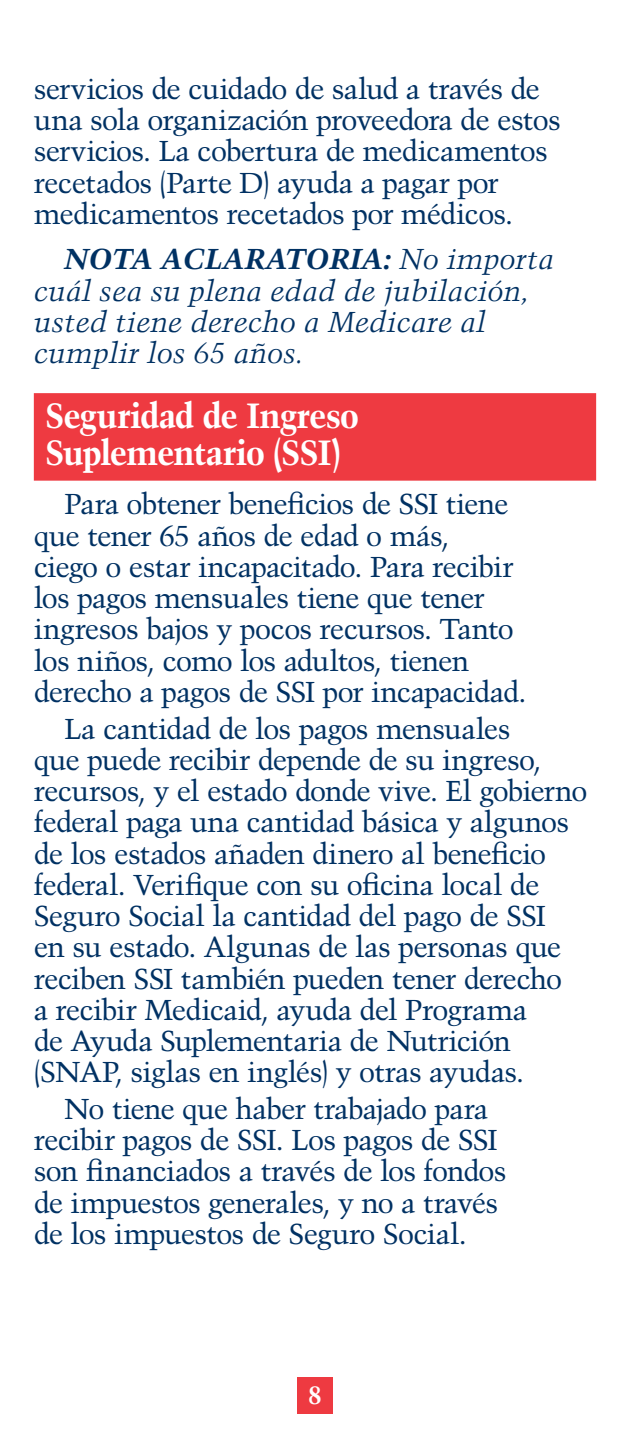
<style>
.page{position:relative;width:630px;height:1440px;background:#fff}
.page>*{position:absolute;margin:0;border:0;box-sizing:border-box;transform-origin:0 0}
.Header1_2lines{font:700 35px/37.5px "Trump Mediaeval";letter-spacing:-.035em;color:#fff}
.paragraph_format{font:28.75px/31.2px "Trump Mediaeval";letter-spacing:-.03em;color:#003163}
.Notes{font:italic 28.75px/31.2px "Trump Mediaeval";color:#003163}
.t1{font:700 25px "Trump Mediaeval";color:#fff}
.s1{font-weight:700}
</style>
<div class="page">
<div style="left:297px;top:1377px;width:36px;height:36px;background:#ee3a41"></div>
<div style="left:34px;top:393px;width:562px;height:88px;background:#ee3a41"></div>
<p class="paragraph_format" style="left:34px;top:73px;width:528px">servicios de cuidado de salud a través de una sola organización proveedora de estos servicios. La cobertura de medicamentos recetados (Parte D) ayuda a pagar por medicamentos recetados por médicos.</p>
<p class="Notes" style="left:34px;top:243px;width:522px;text-indent:30px"><span class="s1">NOTA ACLARATORIA:</span> No importa cuál sea su plena edad de jubilación, usted tiene derecho a Medicare al cumplir los 65 años.</p>
<h1 class="Header1_2lines" style="left:45px;top:396px;width:316px">Seguridad de Ingreso<br>Suplementario (SSI)</h1>
<p class="paragraph_format" style="left:34px;top:488px;width:494px;text-indent:30px">Para obtener beneficios de SSI tiene que tener 65 años de edad o más,<br>ciego o estar incapacitado. Para recibir los pagos mensuales tiene que tener ingresos bajos y pocos recursos. Tanto los niños, como los adultos, tienen derecho a pagos de SSI por incapacidad.</p>
<p class="paragraph_format" style="left:34px;top:713px;width:555px;text-indent:30px">La cantidad de los pagos mensuales<br>que puede recibir depende de su ingreso, recursos, y el estado donde vive. El gobierno federal paga una cantidad básica y algunos de los estados añaden dinero al beneficio federal. Verifique con su oficina local de Seguro Social la cantidad del pago de SSI<br>en su estado. Algunas de las personas que reciben SSI también pueden tener derecho<br>a recibir Medicaid, ayuda del Programa<br>de Ayuda Suplementaria de Nutrición (SNAP, siglas en inglés) y otras ayudas.</p>
<p class="paragraph_format" style="left:34px;top:1093px;width:474px;text-indent:30px">No tiene que haber trabajado para recibir pagos de SSI. Los pagos de SSI son financiados a través de los fondos de impuestos generales, y no a través de los impuestos de Seguro Social.</p>
<p class="t1" style="left:308px;top:1379px;width:15px">8</p>
</div>
